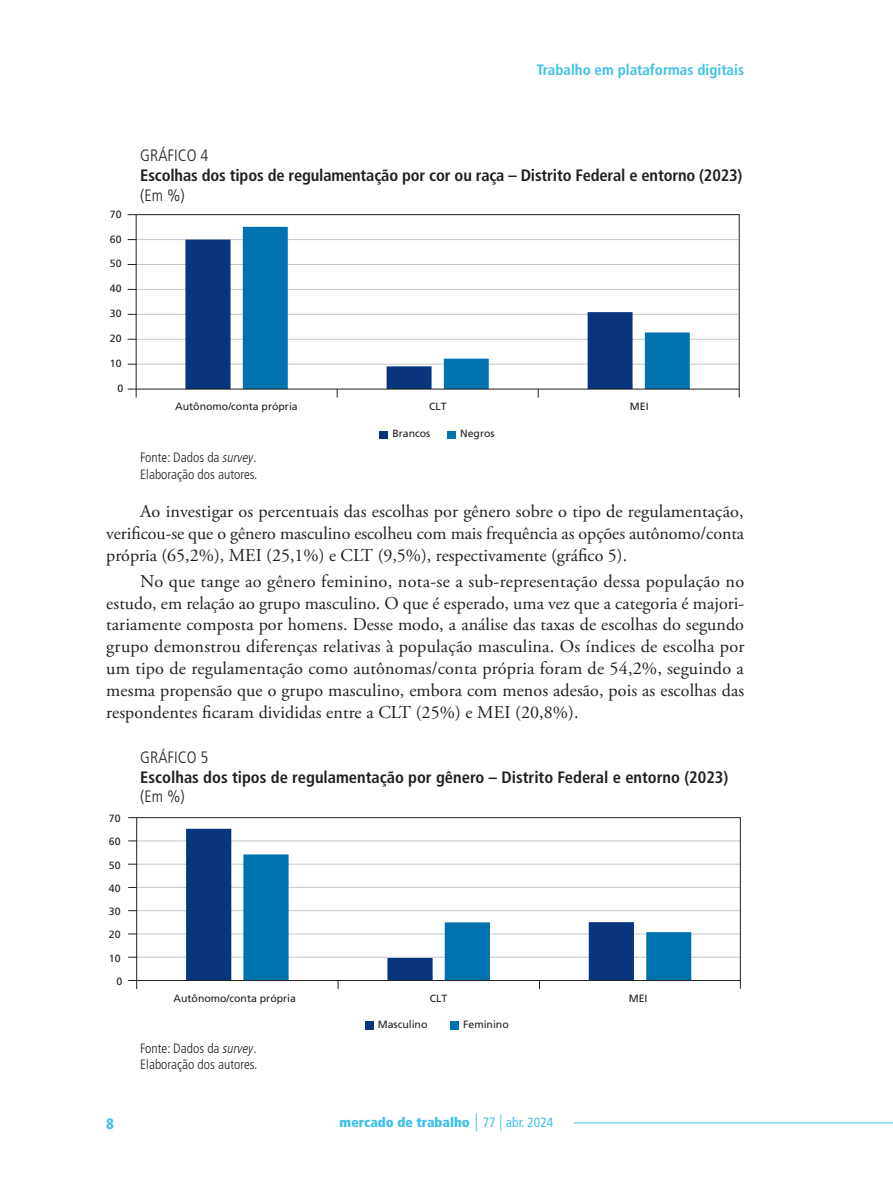
<style>
.page{position:relative;width:893px;height:1191px;background:#fff}
.page>*{position:absolute;margin:0;border:0;box-sizing:border-box;transform-origin:0 0}
.texto{font:18px/21.8px "Adobe Garamond Pro";color:#231f20;text-align:justify}
.Tabela_titulo{font:700 condensed 16.5px "Frutiger LT Pro";letter-spacing:-.01em;color:#231f20}
.Tabela_numero{font:300 condensed 16.5px "Frutiger LT Pro";color:#231f20}
.Tabela_entretitulo{font:300 condensed 16.5px "Frutiger LT Pro";color:#231f20}
.t1{font:700 condensed 15px "Frutiger LT Pro";color:#3fc1e9}
.t2{font:900 condensed 15px "Frutiger LT Pro";color:#3fc1e9}
.Tabela_elaboracao{font:300 condensed 13.5px "Frutiger LT Pro";color:#231f20}
.Tabela_fonte_inicio{font:300 condensed 13.5px "Frutiger LT Pro";color:#231f20}
.t3{font:900 condensed 13.5px "Frutiger LT Pro";color:#3fc1e9}
.t4{font:10.5px "Frutiger LT Pro";color:#231f20}
.s1{font-style:italic}
.s2{font-weight:300;font-size:18px}
.s3{font-weight:400}
.s4{font-weight:300;font-size:16.5px}
</style>
<div class="page">
<hr style="left:574px;top:1122px;width:319px;height:1px;background:#3fc1e9">
<hr style="left:136px;top:214px;width:604px;height:1px;background:#231f20">
<hr style="left:136px;top:239px;width:603px;height:1px;background:#c7c8ca">
<hr style="left:136px;top:264px;width:603px;height:1px;background:#c7c8ca">
<hr style="left:136px;top:289px;width:603px;height:1px;background:#c7c8ca">
<hr style="left:136px;top:314px;width:603px;height:1px;background:#c7c8ca">
<hr style="left:136px;top:339px;width:603px;height:1px;background:#c7c8ca">
<hr style="left:136px;top:364px;width:603px;height:1px;background:#c7c8ca">
<svg style="left:185px;top:239px;width:58px;height:150px;fill:#08357c"></svg>
<svg style="left:243px;top:227px;width:447px;height:162px"></svg>
<hr style="left:136px;top:215px;width:1px;height:174px;background:#231f20">
<hr style="left:739px;top:215px;width:1px;height:174px;background:#231f20">
<hr style="left:136px;top:389px;width:603px;height:1px;background:#231f20">
<svg style="left:128px;top:389px;width:9px;height:8px"></svg>
<div style="left:380px;top:431px;width:8px;height:7px;background:#08357c"></div>
<div style="left:447px;top:431px;width:9px;height:7px;background:#0073ae"></div>
<hr style="left:137px;top:817px;width:604px;height:1px;background:#231f20">
<hr style="left:137px;top:840px;width:604px;height:1px;background:#c7c8ca">
<hr style="left:137px;top:863px;width:604px;height:1px;background:#c7c8ca">
<hr style="left:137px;top:887px;width:604px;height:1px;background:#c7c8ca">
<hr style="left:137px;top:910px;width:604px;height:1px;background:#c7c8ca">
<hr style="left:137px;top:933px;width:604px;height:1px;background:#c7c8ca">
<hr style="left:137px;top:956px;width:604px;height:1px;background:#c7c8ca">
<svg style="left:186px;top:828px;width:448px;height:152px"></svg>
<svg style="left:243px;top:854px;width:448px;height:126px"></svg>
<hr style="left:136px;top:817px;width:1px;height:163px;background:#231f20">
<hr style="left:740px;top:817px;width:1px;height:163px;background:#231f20">
<hr style="left:137px;top:980px;width:604px;height:1px;background:#231f20">
<svg style="left:128px;top:980px;width:9px;height:9px"></svg>
<div style="left:365px;top:1020px;width:9px;height:9px;background:#08357c"></div>
<div style="left:450px;top:1020px;width:9px;height:9px;background:#0073ae"></div>
<p class="t1" style="left:537px;top:61px;width:209px">Trabalho em plataformas digitais</p>
<p class="t4" style="left:110px;top:208px;width:13px">70</p>
<p class="t4" style="left:110px;top:233px;width:13px">60</p>
<p class="t4" style="left:110px;top:258px;width:13px">50</p>
<p class="t4" style="left:110px;top:282px;width:13px">40</p>
<p class="t4" style="left:110px;top:307px;width:13px">30</p>
<p class="t4" style="left:110px;top:332px;width:13px">20</p>
<p class="t4" style="left:110px;top:357px;width:13px">10</p>
<p class="t4" style="left:118px;top:382px;width:7px">0</p>
<p class="Tabela_numero" style="left:140px;top:146px;width:70px">GRÁFICO 4</p>
<p class="Tabela_titulo" style="left:140px;top:165px;width:604px">Escolhas dos tipos de regulamentação por cor ou raça – Distrito Federal e entorno (2023)</p>
<p class="Tabela_entretitulo" style="left:140px;top:186px;width:46px">(Em %)</p>
<p class="t4" style="left:175px;top:400px;width:124px">Autônomo/conta própria</p>
<p class="t4" style="left:429px;top:400px;width:19px">CLT</p>
<p class="t4" style="left:630px;top:400px;width:20px">MEI</p>
<p class="t4" style="left:392px;top:427px;width:39px">Brancos</p>
<p class="t4" style="left:460px;top:428px;width:36px">Negros</p>
<p class="Tabela_fonte_inicio" style="left:140px;top:450px;width:118px">Fonte: Dados da <span class="s1">survey</span>.</p>
<p class="Tabela_elaboracao" style="left:140px;top:466px;width:119px">Elaboração dos autores.</p>
<p class="texto" style="left:106px;top:501px;width:639px;text-indent:34px">Ao investigar os percentuais das escolhas por gênero sobre o tipo de regulamentação, verificou-se que o gênero masculino escolheu com mais frequência as opções autônomo/conta própria (65,2%), MEI (25,1%) e CLT (9,5%), respectivamente (gráfico 5).</p>
<p class="texto" style="left:106px;top:571px;width:640px;text-indent:34px">No que tange ao gênero feminino, nota-se a sub-representação dessa população no estudo, em relação ao grupo masculino. O que é esperado, uma vez que a categoria é majori&shy;tariamente composta por homens. Desse modo, a análise das taxas de escolhas do segundo grupo demonstrou diferenças relativas à população masculina. Os índices de escolha por um tipo de regulamentação como autônomas/conta própria foram de 54,2%, seguindo a mesma propensão que o grupo masculino, embora com menos adesão, pois as escolhas das respondentes ficaram divididas entre a CLT (25%) e MEI (20,8%).</p>
<p class="Tabela_numero" style="left:140px;top:747px;width:70px">GRÁFICO 5</p>
<p class="Tabela_titulo" style="left:140px;top:767px;width:590px">Escolhas dos tipos de regulamentação por gênero – Distrito Federal e entorno (2023)</p>
<p class="Tabela_entretitulo" style="left:140px;top:787px;width:46px">(Em %)</p>
<p class="t4" style="left:109px;top:812px;width:13px">70</p>
<p class="t4" style="left:109px;top:835px;width:13px">60</p>
<p class="t4" style="left:109px;top:858px;width:13px">50</p>
<p class="t4" style="left:109px;top:882px;width:13px">40</p>
<p class="t4" style="left:109px;top:905px;width:13px">30</p>
<p class="t4" style="left:109px;top:928px;width:13px">20</p>
<p class="t4" style="left:109px;top:951px;width:13px">10</p>
<p class="t4" style="left:117px;top:975px;width:7px">0</p>
<p class="t4" style="left:173px;top:991px;width:124px">Autônomo/conta própria</p>
<p class="t4" style="left:430px;top:991px;width:19px">CLT</p>
<p class="t4" style="left:629px;top:991px;width:20px">MEI</p>
<p class="t4" style="left:378px;top:1018px;width:51px">Masculino</p>
<p class="t4" style="left:463px;top:1018px;width:47px">Feminino</p>
<p class="Tabela_fonte_inicio" style="left:140px;top:1040px;width:118px">Fonte: Dados da <span class="s1">survey</span>.</p>
<p class="Tabela_elaboracao" style="left:140px;top:1057px;width:119px">Elaboração dos autores.</p>
<p class="t2" style="left:106px;top:1114px;width:9px">8</p>
<p class="t3" style="left:340px;top:1114px;width:215px">mercado de trabalho <span class="s2">|</span> <span class="s3">77</span> <span class="s4">|</span> <span class="s3">abr. 2024</span></p>
</div>
